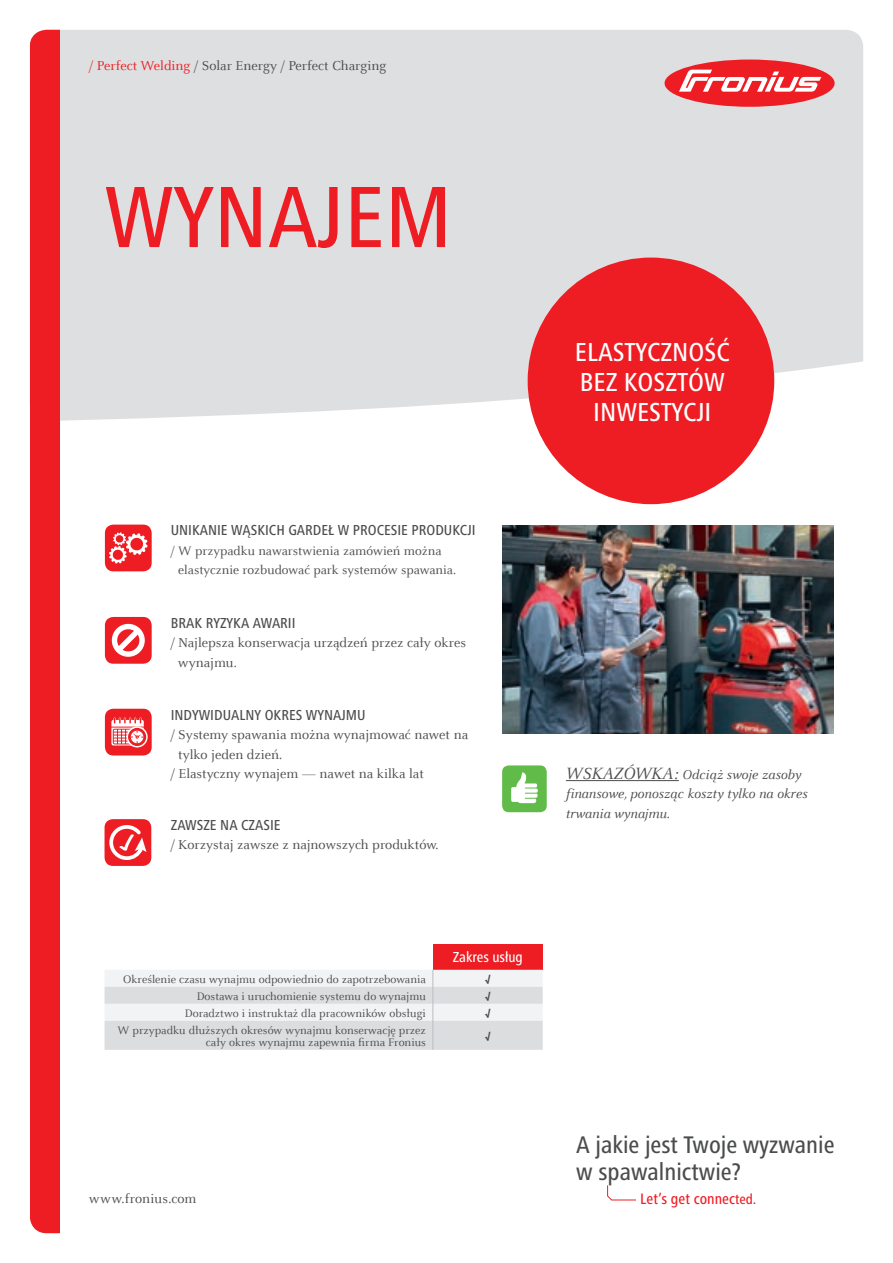
<style>
.page{position:relative;width:893px;height:1263px;background:#fff}
.page>*{position:absolute;margin:0;border:0;box-sizing:border-box;transform-origin:0 0}
.t1{font:500 condensed 90px "Frutiger Next LTW1 G";color:#ee1d23}
.t2{font:500 condensed 27px/30px "Frutiger Next LTW1 G";color:#fff;text-align:center}
.t3{font:500 condensed 24.9px/26.8px "Frutiger Next LTW1 G";color:#4b4c4d}
.t4{font:500 condensed 15.6px "Frutiger Next LTW1 G";color:#ee1d23}
.t5{font:500 condensed 15px "Frutiger Next LTW1 G";color:#4b4c4d}
.t6{font:500 condensed 15px "Frutiger Next LTW1 G";color:#fff}
.t7{font:14.25px/19.5px "Celeste Offc Pro";color:#4b4c4d}
.t8{font:italic 14.25px/19.5px "Celeste Offc Pro";color:#4b4c4d}
.t9{font:13.5px/19.5px "Celeste Offc Pro";color:#4b4c4d}
.t10{font:12px/12.1px "Celeste Offc Pro";color:#4b4c4d;text-align:right}
.t11{font:900 condensed 9px "Frutiger Next LTW1 G";color:#4b4c4d}
.s1{color:#ee1d23}
.s2{font-size:18px}
.s3{font-size:14.7px}
</style>
<div class="page">
<div style="left:60px;top:30px;width:803px;height:391px;background:#dedfe0"></div>
<div style="left:30px;top:30px;width:30px;height:1203px;background:#ee1d23"></div>
<div style="left:664px;top:60px;width:171px;height:47px;background:#ee1d23;border-radius:50%"></div>
<svg style="left:679px;top:70px;width:142px;height:22px"></svg>
<div style="left:502px;top:765px;width:45px;height:47px;background:#60bb49;border-radius:7px"></div>
<svg style="left:511px;top:772px;width:27px;height:31px"></svg>
<img style="left:502px;top:525px;width:331px;height:208px">
<div style="left:105px;top:525px;width:47px;height:46px;background:#ee1d23;border-radius:9px"></div>
<svg style="left:109px;top:532px;width:39px;height:32px"></svg>
<div style="left:105px;top:617px;width:47px;height:47px;background:#ee1d23;border-radius:9px"></div>
<svg style="left:112px;top:624px;width:33px;height:33px"></svg>
<div style="left:105px;top:709px;width:47px;height:46px;background:#ee1d23;border-radius:9px"></div>
<svg style="left:111px;top:720px;width:33px;height:25px"></svg>
<svg style="left:114px;top:718px;width:28px;height:5px"></svg>
<hr style="left:111px;top:727px;width:35px;height:1px;background:#ee1d23">
<svg style="left:127px;top:726px;width:21px;height:21px"></svg>
<svg style="left:128px;top:728px;width:18px;height:18px"></svg>
<div style="left:130px;top:730px;width:14px;height:14px;border:1px solid #ee1d23;border-radius:50%"></div>
<svg style="left:113px;top:729px;width:30px;height:15px"></svg>
<div style="left:105px;top:819px;width:46px;height:47px;background:#ee1d23;border-radius:9px"></div>
<svg style="left:109px;top:825px;width:37px;height:35px"></svg>
<div style="left:528px;top:258px;width:246px;height:246px;background:#ee1d23;border-radius:50%"></div>
<hr style="left:566px;top:780px;width:113px;height:1px;background:#4b4c4d">
<div style="left:433px;top:944px;width:110px;height:26px;background:#ee1d23"></div>
<svg style="left:105px;top:970px;width:438px;height:80px"></svg>
<svg style="left:607px;top:1185px;width:29px;height:16px"></svg>
<p class="t7" style="left:89px;top:56px;width:299px"><span class="s1">/ Perfect Welding</span> / Solar Energy / Perfect Charging</p>
<h1 class="t1" style="left:105px;top:166px;width:349px">WYNAJEM</h1>
<p class="t5" style="left:171px;top:522px;width:306px">UNIKANIE WĄSKICH GARDEŁ W PROCESIE PRODUKCJI</p>
<p class="t9" style="left:178px;top:541px;width:279px;text-indent:-8px">/ W przypadku nawarstwienia zamówień można elastycznie rozbudować park systemów spawania.</p>
<p class="t5" style="left:171px;top:614px;width:126px">BRAK RYZYKA AWARII</p>
<p class="t7" style="left:178px;top:633px;width:289px;text-indent:-7px">/ Najlepsza konserwacja urządzeń przez cały okres wynajmu.</p>
<p class="t5" style="left:171px;top:706px;width:196px">INDYWIDUALNY OKRES WYNAJMU</p>
<p class="t7" style="left:171px;top:725px;width:299px">/ Systemy spawania można wynajmować nawet na</p>
<p class="t7" style="left:178px;top:744px;width:105px">tylko jeden dzień.</p>
<p class="t7" style="left:171px;top:764px;width:255px">/ Elastyczny wynajem — nawet na kilka lat</p>
<p class="t5" style="left:171px;top:816px;width:111px">ZAWSZE NA CZASIE</p>
<p class="t7" style="left:171px;top:835px;width:269px">/ Korzystaj zawsze z najnowszych produktów.</p>
<p class="t6" style="left:453px;top:949px;width:72px">Zakres usług</p>
<p class="t10" style="left:123px;top:973px;width:304px">Określenie czasu wynajmu odpowiednio do zapotrzebowania</p>
<p class="t11" style="left:485px;top:973px;width:7px">√</p>
<p class="t10" style="left:197px;top:990px;width:231px">Dostawa i uruchomienie systemu do wynajmu</p>
<p class="t11" style="left:485px;top:990px;width:7px">√</p>
<p class="t10" style="left:185px;top:1007px;width:243px">Doradztwo i instruktaż dla pracowników obsługi</p>
<p class="t11" style="left:485px;top:1007px;width:7px">√</p>
<p class="t10" style="left:118px;top:1023px;width:310px">W przypadku dłuższych okresów wynajmu konserwację przez cały okres wynajmu zapewnia firma Fronius</p>
<p class="t11" style="left:485px;top:1030px;width:7px">√</p>
<p class="t7" style="left:89px;top:1189px;width:109px">www.fronius.com</p>
<h2 class="t2" style="left:575px;top:337px;width:156px">ELASTYCZNOŚĆ<br>BEZ KOSZTÓW<br>INWESTYCJI</h2>
<p class="t8" style="left:566px;top:764px;width:243px"><span class="s2">WSKAZÓWKA:</span> Odciąż swoje zasoby finansowe, ponosząc koszty tylko na okres trwania wynajmu.</p>
<h3 class="t3" style="left:576px;top:1132px;width:260px">A jakie jest Twoje wyzwanie w spawalnictwie?</h3>
<p class="t4" style="left:640px;top:1190px;width:118px">Let’s get connec<span class="s3">ted.</span></p>
</div>
